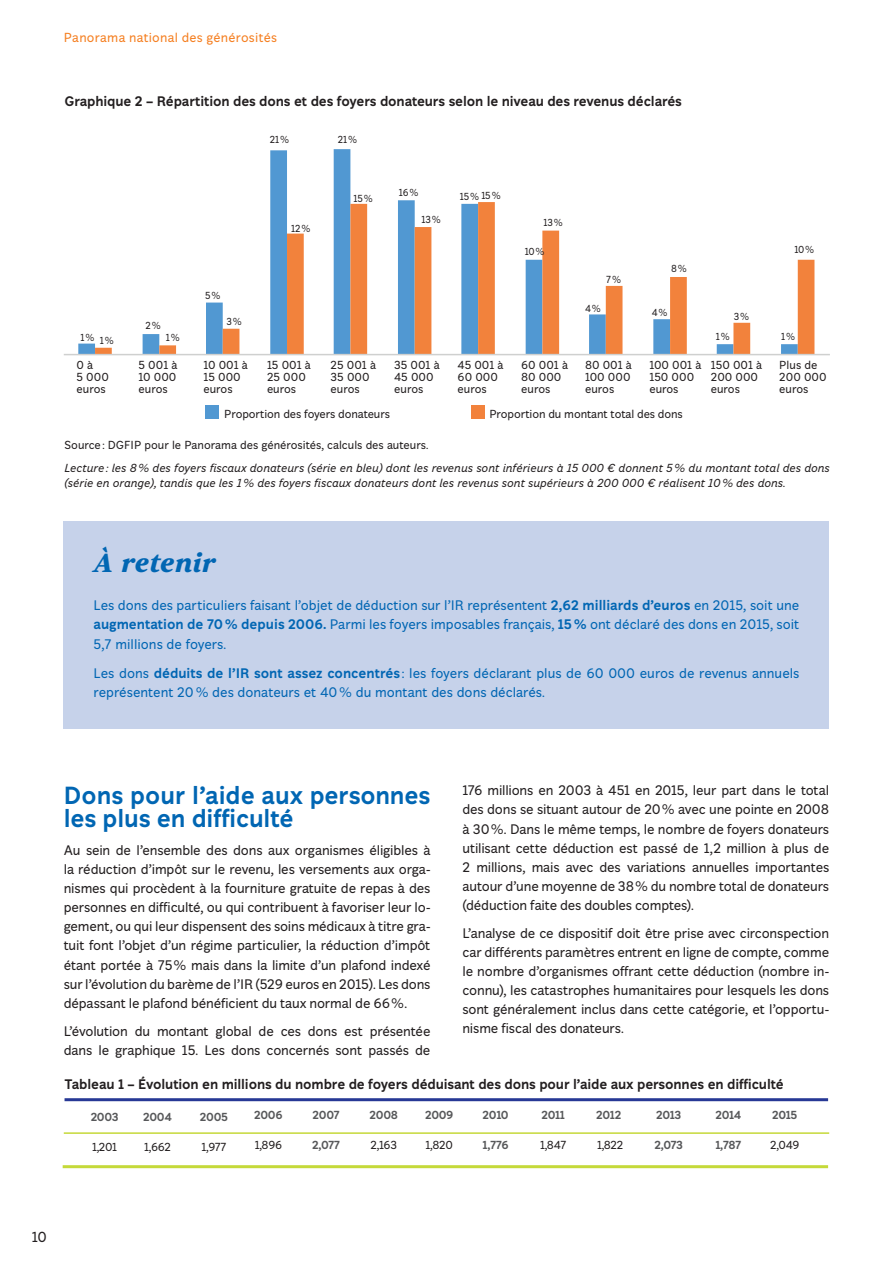
<style>
.page{position:relative;width:893px;height:1263px;background:#fff}
.page>*{position:absolute;margin:0;border:0;box-sizing:border-box;transform-origin:0 0}
.t1{font:italic 700 27px "Fondation Texte";color:#0166b3}
.t2{font:700 25.5px/23.4px "Fondation";letter-spacing:-.005em;color:#0166b3}
.t3{font:15px "Fondation";color:#231f20}
.t4{font:14.25px/19.2px "Fondation";letter-spacing:-.01em;color:#231f20;text-align:justify}
.t5{font:14.25px/19.8px "Fondation";color:#0166b3;text-align:justify}
.t6{font:700 14.25px "Fondation";letter-spacing:-.01em;color:#231f20}
.t7{font:13.5px "Fondation";letter-spacing:.02em;color:#f57f21}
.t8{font:12px/12px "Fondation";color:#231f20}
.t9{font:italic 12px/14.9px "Fondation";color:#231f20}
.t10{font:700 12px "Fondation";letter-spacing:-.03em;color:#57585a}
.t11{font:10.5px "Fondation";letter-spacing:-.02em;color:#231f20;scale:.95 1}
.s1{font-weight:700}
</style>
<div class="page">
<svg style="left:78px;top:149px;width:337px;height:205px"></svg>
<svg style="left:95px;top:202px;width:719px;height:152px"></svg>
<hr style="left:64px;top:354px;width:766px;height:1px;background:#cfd0cf">
<div style="left:205px;top:406px;width:13px;height:13px;background:#5198d2"></div>
<div style="left:472px;top:406px;width:13px;height:13px;background:#f2823c"></div>
<div style="left:64px;top:521px;width:765px;height:208px;background:#c6d2ea"></div>
<hr style="left:63px;top:1165px;width:765px;height:3px;background:#c5d939">
<hr style="left:65px;top:1098px;width:763px;height:3px;background:#273895">
<hr style="left:64px;top:1132px;width:765px;height:2px;background:#c5d939">
<p class="t7" style="left:64px;top:29px;width:215px">Panorama national des générosités</p>
<p class="t6" style="left:64px;top:92px;width:619px">Graphique 2 – Répartition des dons et des foyers donateurs selon le niveau des revenus déclarés</p>
<p class="t11" style="left:146px;top:320px;width:18px">2%</p>
<p class="t11" style="left:205px;top:289px;width:18px">5%</p>
<p class="t11" style="left:226px;top:315px;width:18px">3%</p>
<p class="t11" style="left:270px;top:134px;width:22px">21%</p>
<p class="t11" style="left:338px;top:134px;width:22px">21%</p>
<p class="t11" style="left:291px;top:222px;width:22px">12%</p>
<p class="t11" style="left:353px;top:193px;width:22px">15%</p>
<p class="t11" style="left:399px;top:186px;width:22px">16%</p>
<p class="t11" style="left:460px;top:190px;width:45px">15% 15%</p>
<p class="t11" style="left:421px;top:214px;width:22px">13%</p>
<p class="t11" style="left:543px;top:216px;width:22px">13%</p>
<p class="t11" style="left:525px;top:245px;width:22px">10%</p>
<p class="t11" style="left:606px;top:273px;width:17px">7%</p>
<p class="t11" style="left:585px;top:302px;width:18px">4%</p>
<p class="t11" style="left:671px;top:262px;width:18px">8%</p>
<p class="t11" style="left:652px;top:306px;width:18px">4%</p>
<p class="t11" style="left:734px;top:310px;width:18px">3%</p>
<p class="t11" style="left:794px;top:243px;width:22px">10%</p>
<p class="t11" style="left:81px;top:333px;width:36px">1% 1%</p>
<p class="t11" style="left:166px;top:332px;width:16px">1%</p>
<p class="t11" style="left:716px;top:331px;width:16px">1%</p>
<p class="t11" style="left:781px;top:331px;width:16px">1%</p>
<p class="t8" style="left:77px;top:359px;width:34px">0 à<br>5 000 euros</p>
<p class="t8" style="left:139px;top:359px;width:40px;text-align:justify">5 001 à 10 000 euros</p>
<p class="t8" style="left:203px;top:359px;width:46px">10 001 à<br>15 000 euros</p>
<p class="t8" style="left:267px;top:359px;width:45px">15 001 à<br>25 000 euros</p>
<p class="t8" style="left:331px;top:359px;width:47px">25 001 à<br>35 000 euros</p>
<p class="t8" style="left:394px;top:359px;width:47px">35 001 à<br>45 000 euros</p>
<p class="t8" style="left:458px;top:359px;width:47px">45 001 à<br>60 000 euros</p>
<p class="t8" style="left:521px;top:359px;width:48px">60 001 à<br>80 000 euros</p>
<p class="t8" style="left:585px;top:359px;width:48px;text-align:justify">80 001 à 100 000 euros</p>
<p class="t8" style="left:649px;top:359px;width:53px">100 001 à<br>150 000 euros</p>
<p class="t8" style="left:711px;top:359px;width:53px">150 001 à<br>200 000 euros</p>
<p class="t8" style="left:779px;top:359px;width:49px">Plus de<br>200 000 euros</p>
<p class="t8" style="left:224px;top:408px;width:167px">Proportion des foyers donateurs</p>
<p class="t8" style="left:489px;top:408px;width:195px">Proportion du montant total des dons</p>
<p class="t8" style="left:64px;top:439px;width:365px">Source: DGFIP pour le Panorama des générosités, calculs des auteurs.</p>
<p class="t9" style="left:64px;top:461px;width:767px">Lecture: les 8% des foyers fiscaux donateurs (série en bleu) dont les revenus sont inférieurs à 15 000 € donnent 5% du montant total des dons (série en orange), tandis que les 1% des foyers fiscaux donateurs dont les revenus sont supérieurs à 200 000 € réalisent 10% des dons.</p>
<h1 class="t1" style="left:94px;top:545px;width:123px">À retenir</h1>
<p class="t5" style="left:94px;top:595px;width:707px">Les dons des particuliers faisant l’objet de déduction sur l’IR représentent <span class="s1">2,62 milliards d’euros</span> en 2015, soit une <span class="s1">augmentation de 70% depuis 2006.</span> Parmi les foyers imposables français, <span class="s1">15%</span> ont déclaré des dons en 2015, soit 5,7 millions de foyers.</p>
<p class="t5" style="left:94px;top:663px;width:707px">Les dons <span class="s1">déduits de l’IR sont assez concentrés</span> : les foyers déclarant plus de 60 000 euros de revenus annuels représentent 20% des donateurs et 40% du montant des dons déclarés.</p>
<h2 class="t2" style="left:64px;top:784px;width:368px">Dons pour l’aide aux personnes les plus en difficulté</h2>
<p class="t4" style="left:64px;top:841px;width:368px">Au sein de l’ensemble des dons aux organismes éligibles à la réduction d’impôt sur le revenu, les versements aux orga&shy;nismes qui procèdent à la fourniture gratuite de repas à des personnes en difficulté, ou qui contribuent à favoriser leur lo&shy;gement, ou qui leur dispensent des soins médicaux à titre gra&shy;tuit font l’objet d’un régime particulier, la réduction d’impôt étant portée à 75% mais dans la limite d’un plafond indexé sur l’évolution du barème de l’IR (529 euros en 2015). Les dons dépassant le plafond bénéficient du taux normal de 66%.</p>
<p class="t4" style="left:64px;top:1021px;width:368px">L’évolution du montant global de ces dons est présentée dans le graphique 15. Les dons concernés sont passés de</p>
<p class="t4" style="left:462px;top:781px;width:368px">176 millions en 2003 à 451 en 2015, leur part dans le total des dons se situant autour de 20% avec une pointe en 2008 à 30%. Dans le même temps, le nombre de foyers donateurs utilisant cette déduction est passé de 1,2 million à plus de 2 millions, mais avec des variations annuelles importantes autour d’une moyenne de 38% du nombre total de donateurs (déduction faite des doubles comptes).</p>
<p class="t4" style="left:462px;top:923px;width:368px">L’analyse de ce dispositif doit être prise avec circonspection car différents paramètres entrent en ligne de compte, comme le nombre d’organismes offrant cette déduction (nombre in&shy;connu), les catastrophes humanitaires pour lesquels les dons sont généralement inclus dans cette catégorie, et l’opportu&shy;nisme fiscal des donateurs.</p>
<p class="t6" style="left:64px;top:1075px;width:721px">Tableau 1 – Évolution en millions du nombre de foyers déduisant des dons pour l’aide aux personnes en difficulté</p>
<p class="t10" style="left:91px;top:1110px;width:30px">2003</p>
<p class="t8" style="left:92px;top:1141px;width:27px">1,201</p>
<p class="t10" style="left:143px;top:1110px;width:30px">2004</p>
<p class="t8" style="left:144px;top:1141px;width:28px">1,662</p>
<p class="t10" style="left:200px;top:1110px;width:30px">2005</p>
<p class="t8" style="left:202px;top:1141px;width:26px">1,977</p>
<p class="t10" style="left:254px;top:1108px;width:30px">2006</p>
<p class="t8" style="left:255px;top:1139px;width:29px">1,896</p>
<p class="t10" style="left:313px;top:1108px;width:29px">2007</p>
<p class="t10" style="left:312px;top:1138px;width:30px">2,077</p>
<p class="t10" style="left:370px;top:1108px;width:30px">2008</p>
<p class="t8" style="left:371px;top:1139px;width:28px">2,163</p>
<p class="t10" style="left:425px;top:1108px;width:30px">2009</p>
<p class="t8" style="left:426px;top:1139px;width:29px">1,820</p>
<p class="t10" style="left:483px;top:1108px;width:28px">2010</p>
<p class="t10" style="left:483px;top:1138px;width:28px">1,776</p>
<p class="t10" style="left:541px;top:1108px;width:25px">2011</p>
<p class="t8" style="left:540px;top:1139px;width:28px">1,847</p>
<p class="t10" style="left:596px;top:1108px;width:27px">2012</p>
<p class="t8" style="left:597px;top:1139px;width:28px">1,822</p>
<p class="t10" style="left:656px;top:1108px;width:27px">2013</p>
<p class="t10" style="left:654px;top:1138px;width:30px">2,073</p>
<p class="t10" style="left:715px;top:1108px;width:27px">2014</p>
<p class="t10" style="left:715px;top:1138px;width:28px">1,787</p>
<p class="t10" style="left:772px;top:1108px;width:27px">2015</p>
<p class="t8" style="left:770px;top:1139px;width:31px">2,049</p>
<p class="t3" style="left:32px;top:1228px;width:17px">10</p>
</div>
